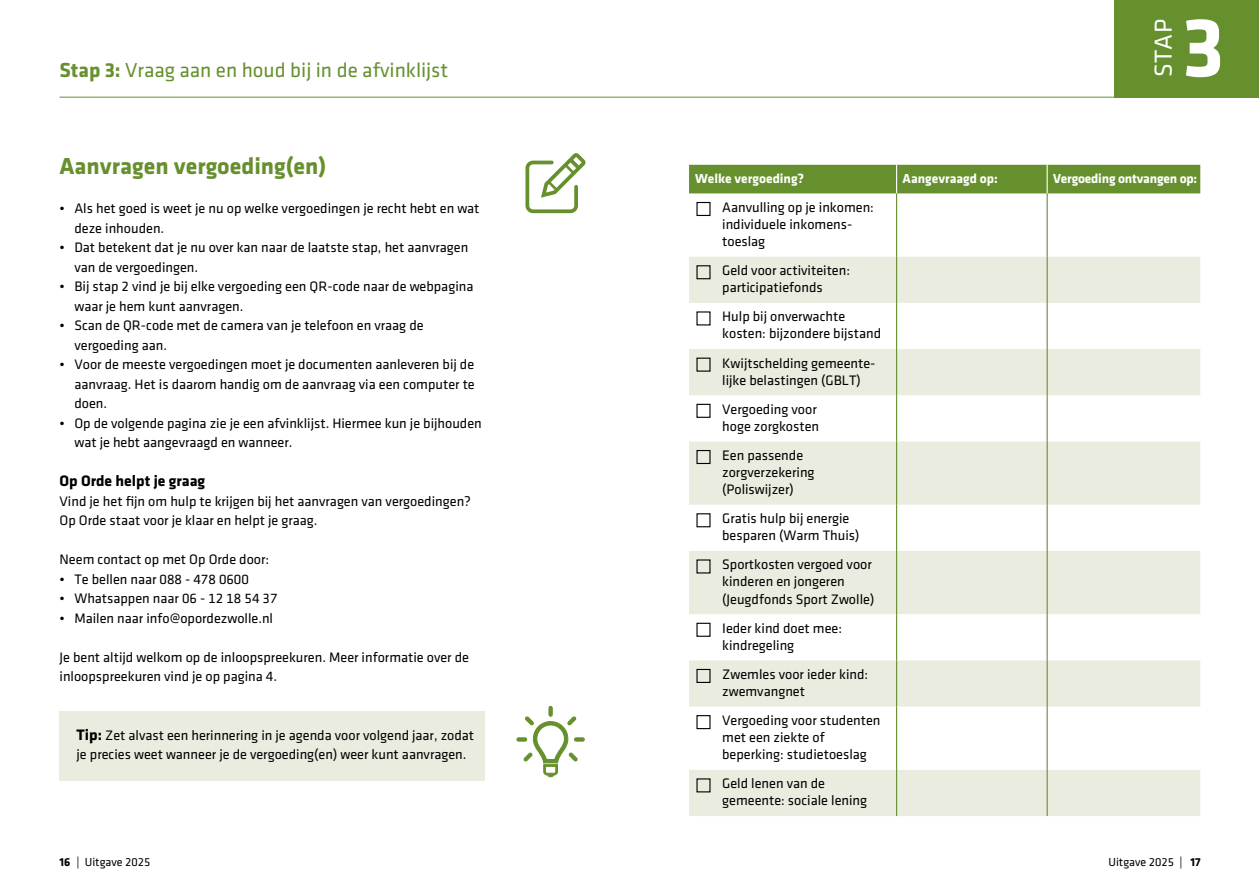
<style>
.page{position:relative;width:1259px;height:893px;background:#fff}
.page>*{position:absolute;margin:0;border:0;box-sizing:border-box;transform-origin:0 0}
.t1{font:700 87px "Klavika";color:#fff}
.t2{font:25.5px "Klavika Regular TF";color:#fff}
.t3{font:700 24px "Klavika";color:#66902e}
.t4{font:21px "Klavika Regular TF";color:#66902e}
.t5{font:700 15.75px "Klavika";color:#000}
.t6{font:14.25px/17.1px "Klavika Regular TF";color:#000}
.t7{font:700 13.5px "Klavika";color:#fff}
.t8{font:12px "Klavika Regular TF";color:#000}
.s1{font-family:"Klavika";font-weight:700}
.s2{font-family:"Klavika";font-weight:700;font-size:15.75px}
</style>
<div class="page">
<hr style="left:60px;top:97px;width:1054px;height:1px;background:#66902e">
<div style="left:1114px;top:0;width:145px;height:98px;background:#66902e"></div>
<div style="left:60px;top:711px;width:425px;height:69px;background:#eaecdf"></div>
<svg style="left:689px;top:257px;width:511px;height:559px;fill:#eaecdf"></svg>
<div style="left:689px;top:165px;width:511px;height:28px;background:#66902e"></div>
<hr style="left:896px;top:193px;width:1px;height:64px;background:#66902e">
<hr style="left:1046px;top:193px;width:1px;height:64px;background:#66902e">
<hr style="left:896px;top:257px;width:1px;height:46px;background:#66902e">
<hr style="left:1046px;top:257px;width:1px;height:46px;background:#66902e">
<hr style="left:896px;top:303px;width:1px;height:46px;background:#66902e">
<hr style="left:1046px;top:303px;width:1px;height:46px;background:#66902e">
<hr style="left:896px;top:349px;width:1px;height:46px;background:#66902e">
<hr style="left:1046px;top:349px;width:1px;height:46px;background:#66902e">
<hr style="left:896px;top:395px;width:1px;height:46px;background:#66902e">
<hr style="left:1046px;top:395px;width:1px;height:46px;background:#66902e">
<hr style="left:896px;top:441px;width:1px;height:64px;background:#66902e">
<hr style="left:1046px;top:441px;width:1px;height:64px;background:#66902e">
<hr style="left:896px;top:505px;width:1px;height:46px;background:#66902e">
<hr style="left:1046px;top:505px;width:1px;height:46px;background:#66902e">
<hr style="left:896px;top:551px;width:1px;height:63px;background:#66902e">
<hr style="left:1046px;top:551px;width:1px;height:63px;background:#66902e">
<hr style="left:896px;top:614px;width:1px;height:46px;background:#66902e">
<hr style="left:1046px;top:614px;width:1px;height:46px;background:#66902e">
<hr style="left:896px;top:660px;width:1px;height:47px;background:#66902e">
<hr style="left:1046px;top:660px;width:1px;height:47px;background:#66902e">
<hr style="left:896px;top:707px;width:1px;height:63px;background:#66902e">
<hr style="left:1046px;top:707px;width:1px;height:63px;background:#66902e">
<hr style="left:896px;top:770px;width:1px;height:46px;background:#66902e">
<hr style="left:1046px;top:770px;width:1px;height:46px;background:#66902e">
<div style="left:696px;top:202px;width:14px;height:14px;border:1px solid #000"></div>
<div style="left:696px;top:265px;width:14px;height:14px;border:1px solid #000"></div>
<div style="left:696px;top:404px;width:14px;height:14px;border:1px solid #000"></div>
<div style="left:696px;top:450px;width:14px;height:14px;border:1px solid #000"></div>
<div style="left:696px;top:513px;width:14px;height:14px;border:1px solid #000"></div>
<div style="left:696px;top:623px;width:14px;height:14px;border:1px solid #000"></div>
<div style="left:696px;top:669px;width:14px;height:14px;border:1px solid #000"></div>
<div style="left:696px;top:715px;width:14px;height:14px;border:1px solid #000"></div>
<svg style="left:525px;top:153px;width:61px;height:60px"></svg>
<svg style="left:517px;top:706px;width:67px;height:71px"></svg>
<h3 class="t4" style="left:60px;top:59px;width:390px"><span class="s1">Stap 3:</span> Vraag aan en houd bij in de afvinklijst</h3>
<h3 class="t3" style="left:60px;top:153px;width:268px">Aanvragen vergoeding(en)</h3>
<p class="t6" style="left:74px;top:199px;width:407px;line-height:19.5px;text-indent:-15px">• Als het goed is weet je nu op welke vergoedingen je recht hebt en wat deze inhouden.</p>
<p class="t6" style="left:74px;top:238px;width:395px;line-height:19.5px;text-indent:-15px">• Dat betekent dat je nu over kan naar de laatste stap, het aanvragen van de vergoedingen.</p>
<p class="t6" style="left:74px;top:277px;width:400px;line-height:19.5px;text-indent:-15px">• Bij stap 2 vind je bij elke vergoeding een QR-code naar de webpagina waar je hem kunt aanvragen.</p>
<p class="t6" style="left:74px;top:316px;width:351px;line-height:19.5px;text-indent:-15px">• Scan de QR-code met de camera van je telefoon en vraag de vergoeding aan.</p>
<p class="t6" style="left:74px;top:355px;width:402px;line-height:19.5px;text-align:justify;text-indent:-15px">• Voor de meeste vergoedingen moet je documenten aanleveren bij de aanvraag. Het is daarom handig om de aanvraag via een computer te doen.</p>
<p class="t6" style="left:74px;top:413px;width:409px;line-height:19.5px;text-indent:-15px">• Op de volgende pagina zie je een afvinklijst. Hiermee kun je bijhouden wat je hebt aangevraagd en wanneer.</p>
<p class="t5" style="left:60px;top:472px;width:147px">Op Orde helpt je graag</p>
<p class="t6" style="left:60px;top:491px;width:413px;line-height:19.5px">Vind je het fijn om hulp te krijgen bij het aanvragen van vergoedingen?<br>Op Orde staat voor je klaar en helpt je graag.</p>
<p class="t6" style="left:60px;top:551px;width:211px">Neem contact op met Op Orde door:</p>
<p class="t6" style="left:60px;top:570px;width:191px">• Te bellen naar 088 - 478 0600</p>
<p class="t6" style="left:60px;top:590px;width:219px">• Whatsappen naar 06 - 12 18 54 37</p>
<p class="t6" style="left:60px;top:609px;width:215px">• Mailen naar info@opordezwolle.nl</p>
<p class="t6" style="left:60px;top:647px;width:411px;line-height:19.5px">Je bent altijd welkom op de inloopspreekuren. Meer informatie over de inloopspreekuren vind je op pagina 4.</p>
<p class="t6" style="left:77px;top:725px;width:399px;line-height:19.5px"><span class="s2">Tip:</span> Zet alvast een herinnering in je agenda voor volgend jaar, zodat je precies weet wanneer je de vergoeding(en) weer kunt aanvragen.</p>
<h2 class="t2" style="left:1150px;top:77px;width:60px;rotate:-90deg">STAP</h2>
<h1 class="t1" style="left:1182px;top:0;width:44px">3</h1>
<p class="t7" style="left:695px;top:171px;width:111px">Welke vergoeding?</p>
<p class="t7" style="left:902px;top:171px;width:97px">Aangevraagd op:</p>
<p class="t7" style="left:1053px;top:171px;width:146px">Vergoeding ontvangen op:</p>
<p class="t6" style="left:722px;top:199px;width:153px">Aanvulling op je inkomen: individuele inkomens&shy;toeslag</p>
<p class="t6" style="left:722px;top:262px;width:129px">Geld voor activiteiten: participatiefonds</p>
<p class="t6" style="left:722px;top:308px;width:160px">Hulp bij onverwachte kosten: bijzondere bijstand</p>
<p class="t6" style="left:722px;top:354px;width:153px">Kwijtschelding gemeente&shy;lijke belastingen (GBLT)</p>
<p class="t6" style="left:722px;top:401px;width:98px">Vergoeding voor hoge zorgkosten</p>
<p class="t6" style="left:722px;top:447px;width:94px">Een passende zorgverzekering (Poliswijzer)</p>
<p class="t6" style="left:722px;top:510px;width:139px">Gratis hulp bij energie besparen (Warm Thuis)</p>
<p class="t6" style="left:722px;top:556px;width:154px">Sportkosten vergoed voor kinderen en jongeren (Jeugdfonds Sport Zwolle)</p>
<p class="t6" style="left:722px;top:620px;width:121px">Ieder kind doet mee: kindregeling</p>
<p class="t6" style="left:722px;top:666px;width:147px">Zwemles voor ieder kind: zwemvangnet</p>
<p class="t6" style="left:722px;top:712px;width:160px">Vergoeding voor studenten met een ziekte of beperking: studietoeslag</p>
<p class="t6" style="left:722px;top:775px;width:146px">Geld lenen van de gemeente: sociale lening</p>
<p class="t8" style="left:60px;top:855px;width:92px"><span class="s1">16</span> | Uitgave 2025</p>
<p class="t8" style="left:1108px;top:855px;width:94px">Uitgave 2025 | <span class="s1">17</span></p>
</div>
